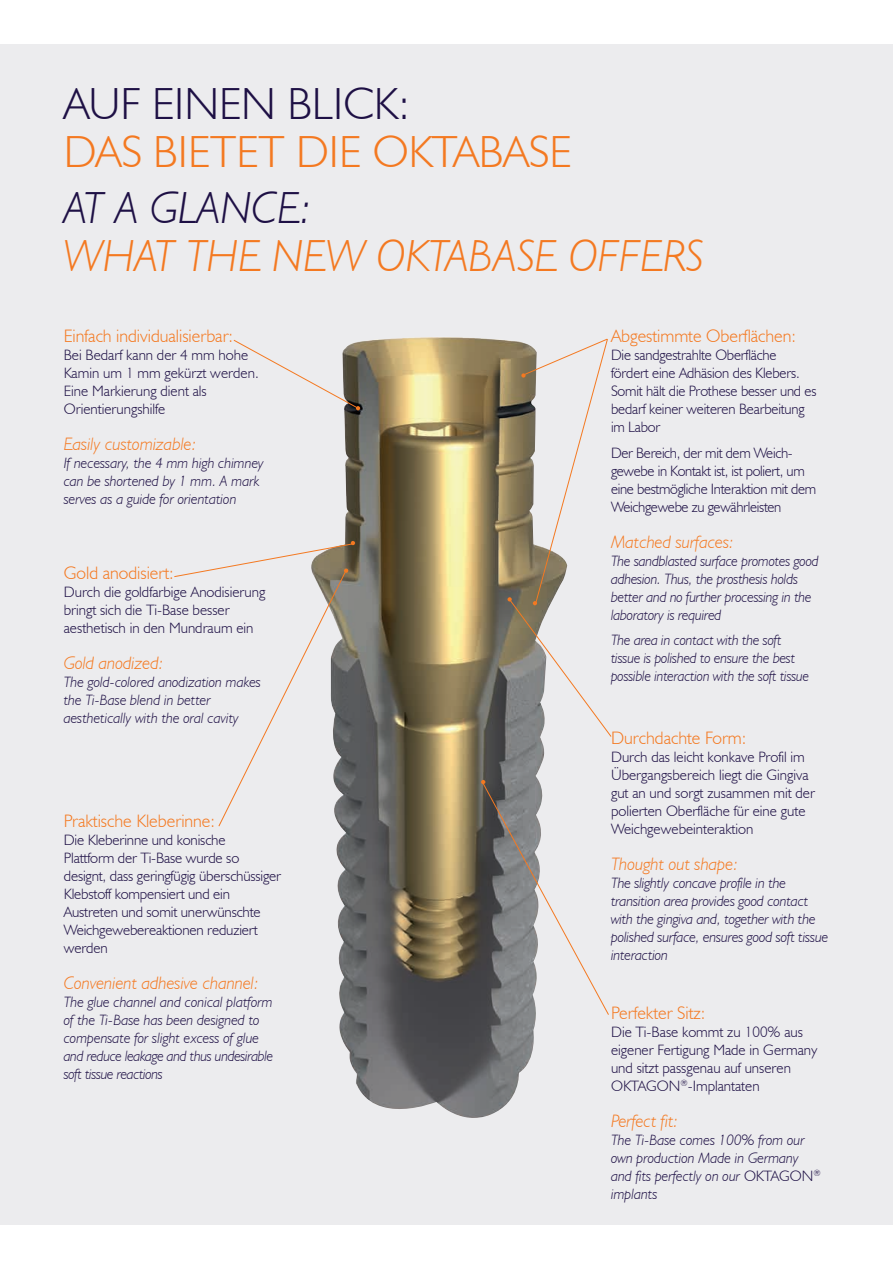
<style>
.page{position:relative;width:893px;height:1263px;background:#fff}
.page>*{position:absolute;margin:0;border:0;box-sizing:border-box;transform-origin:0 0}
.t1{font:italic 300 45px "Humanist 521 BT";color:#f47921}
.t2{font:300 45px "Humanist 521 BT";color:#f47921}
.t3{font:300 45px "Humanist 521 BT";color:#1e1045}
.t4{font:italic 300 45px "Humanist 521 BT";color:#1e1045}
.t5{font:300 18px "Humanist 521 BT";color:#f47921}
.t6{font:italic 300 18px "Humanist 521 BT";color:#f47921}
.t7{font:300 15px/18px "Humanist 521 BT";letter-spacing:-.01em;color:#1e1045}
.t8{font:italic 300 15px/18px "Humanist 521 BT";letter-spacing:-.01em;color:#1e1045}
.s1{font-style:normal}
</style>
<div class="page">
<div style="left:0;top:45px;width:893px;height:1180px;background:#ececee"></div>
<img style="left:336px;top:337px;width:209px;height:781px">
<svg style="left:233px;top:339px;width:127px;height:71px"></svg>
<svg style="left:481px;top:780px;width:128px;height:236px"></svg>
<svg style="left:174px;top:541px;width:181px;height:286px"></svg>
<svg style="left:507px;top:338px;width:105px;height:399px"></svg>
<h1 class="t3" style="left:64px;top:76px;width:347px">Auf ein en Blick:</h1>
<h1 class="t2" style="left:64px;top:124px;width:26px">Das</h1>
<h1 class="t2" style="left:153px;top:124px;width:415px">bietet die OKTABASE</h1>
<h1 class="t4" style="left:64px;top:180px;width:113px">Ataglanc</h1>
<h1 class="t4" style="left:277px;top:180px;width:36px">e:</h1>
<h1 class="t1" style="left:64px;top:228px;width:65px">What</h1>
<h1 class="t1" style="left:186px;top:228px;width:498px">the new OKTABASE offers</h1>
<p class="t5" style="left:64px;top:325px;width:171px">Einfach individualisierbar:</p>
<p class="t7" style="left:64px;top:346px;width:196px">Bei Bedarf kann der 4 mm hohe<br>Kamin um 1 mm gekürzt werden.<br>Eine Markierung dient als<br>Orientierungshilfe</p>
<p class="t6" style="left:64px;top:433px;width:134px">Easily customizable:</p>
<p class="t8" style="left:64px;top:454px;width:202px">If necessary, the 4 mm high chimney can be shortened by 1 mm. A mark serves as a guide for orientation</p>
<p class="t5" style="left:64px;top:562px;width:111px">Gold anodisiert:</p>
<p class="t7" style="left:64px;top:583px;width:203px">Durch die goldfarbige Anodisierung bringt sich die Ti-Base besser aesthetisch in den Mundraum ein</p>
<p class="t6" style="left:64px;top:652px;width:101px">Gold anodized:</p>
<p class="t8" style="left:64px;top:673px;width:199px">The gold-colored anodization makes the Ti-Base blend in better aesthetically with the oral cavity</p>
<p class="t5" style="left:611px;top:325px;width:187px">Abgestimmte Oberflächen:</p>
<p class="t7" style="left:611px;top:346px;width:207px">Die sandgestrahlte Oberfläche fördert eine Adhäsion des Klebers.<br>Somit hält die Prothese besser und es bedarf keiner weiteren Bearbeitung im Labor</p>
<p class="t7" style="left:611px;top:443px;width:207px">Der Bereich, der mit dem Weich&shy;gewebe in Kontakt ist, ist poliert, um eine bestmögliche I nteraktion mit dem Weichgewebe zu gewährleisten</p>
<p class="t6" style="left:611px;top:531px;width:124px">Matched surfaces:</p>
<p class="t8" style="left:611px;top:552px;width:209px">The sandblasted surface promotes good adhesion. Thus, the prosthesis holds better and no further processing in the laboratory is required</p>
<p class="t8" style="left:611px;top:631px;width:199px">The area in contact with the soft tissue is polished to ensure the best possible interaction with the soft tissue</p>
<p class="t5" style="left:611px;top:726px;width:137px">Durchdachte Form:</p>
<p class="t7" style="left:611px;top:747px;width:206px">Durch das leicht konkave Profil im<br>Übergangsbereich liegt die Gingiva gut an und sorgt zusammen mit der polierten Oberfläche für eine gute<br>Weichgewebeinteraktion</p>
<p class="t6" style="left:611px;top:853px;width:128px">Thought out shape:</p>
<p class="t8" style="left:611px;top:873px;width:219px">The slightly concave profile in the transition area provides good contact with the gingiva and, together with the polished surface, ensures good soft tissue interaction</p>
<p class="t5" style="left:64px;top:809px;width:153px">Praktische Kleberinne:</p>
<p class="t7" style="left:64px;top:830px;width:219px">Die Kleberinne und konische<br>Plattform der Ti-Base wurde so designt, dass geringfügig überschüssiger<br>Klebstoff kompensiert und ein<br>Austreten und somit unerwünschte<br>Weichgewebereaktionen reduziert werden</p>
<p class="t6" style="left:64px;top:972px;width:196px">Convenient adhesive channel:</p>
<p class="t8" style="left:64px;top:992px;width:211px">The glue channel and conical platform of the Ti-Base has been designed to compensate for slight excess of glue and reduce leakage and thus undesirable soft tissue reactions</p>
<p class="t5" style="left:611px;top:1001px;width:96px">Perfekter Sitz:</p>
<p class="t7" style="left:611px;top:1022px;width:208px">Die Ti-Base kommt zu 100% aus eigener Fertigung Made in Germany und sitzt passgenau auf unseren<br>OKTAGON<sup>®</sup>-I mplantaten</p>
<p class="t6" style="left:611px;top:1110px;width:69px">Perfect fit:</p>
<p class="t8" style="left:611px;top:1130px;width:211px">The Ti-Base comes 100% from our own production Made in Germany and fits perfectly on our <span class="s1">OKTAGON</span><sup>® </sup>implants</p>
</div>
